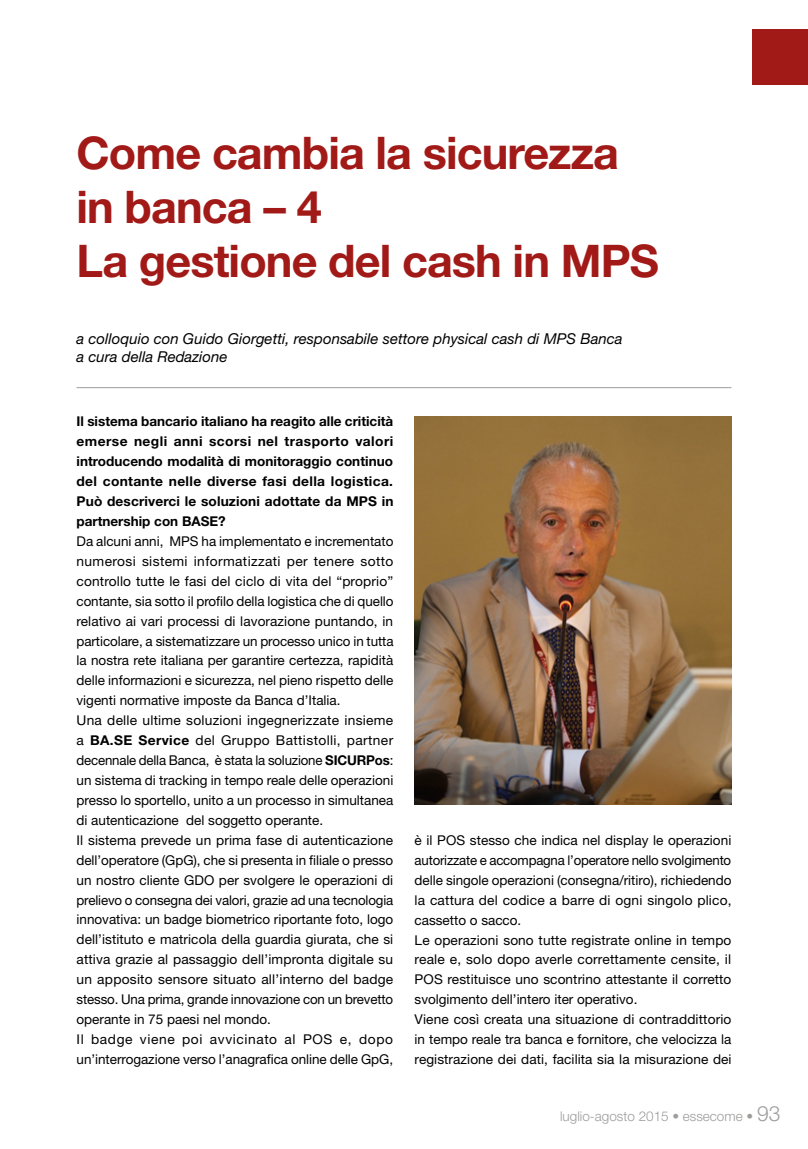
<style>
.page{position:relative;width:808px;height:1149px;background:#fff}
.page>*{position:absolute;margin:0;border:0;box-sizing:border-box;transform-origin:0 0}
.t1{font:700 45px/54px "Helvetica Neue LT Std";letter-spacing:-.02em;color:#a11a17}
.t2{font:italic 15px/18px "Helvetica Neue LT Std";color:#000}
.t3{font:13.5px/20px "Helvetica Neue LT Std";color:#000}
.t4{font:700 13.5px/20px "Helvetica Neue LT Std";letter-spacing:.01em;color:#000;text-align:justify}
.t5{font:300 13.5px "Helvetica Neue LT Std";color:#9d9d9c}
.s1{font-weight:700}
.s2{font-size:21px}
</style>
<div class="page">
<hr style="left:77px;top:387px;width:654px;height:1px;background:#9d9d9c">
<img style="left:415px;top:416px;width:316px;height:388px">
<div style="left:753px;top:30px;width:55px;height:55px;background:#a11a17"></div>
<h1 class="t1" style="left:77px;top:125px;width:584px">Come cambia la sicurezza in banca – 4<br>La gestione del cash in MPS</h1>
<p class="t2" style="left:77px;top:329px;width:548px">a colloquio con Guido Giorgetti, responsabile settore physical cash di MPS Banca a cura della Redazione</p>
<p class="t4" style="left:77px;top:411px;width:318px">Il sistema bancario italiano ha reagito alle criticità emerse negli anni scorsi nel trasporto valori introducendo modalità di monitoraggio continuo del contante nelle diverse fasi della logistica.<br>Può descriverci le soluzioni adottate da MPS in partnership con BASE?</p>
<p class="t3" style="left:77px;top:531px;width:319px">Da alcuni anni, MPS ha implementato e incrementato numerosi sistemi informatizzati per tenere sotto controllo tutte le fasi del ciclo di vita del “proprio” contante, sia sotto il profilo della logistica che di quello relativo ai vari processi di lavorazione puntando, in particolare, a sistematizzare un processo unico in tutta la nostra rete italiana per garantire certezza, rapidità delle informazioni e sicurezza, nel pieno rispetto delle vigenti normative imposte da Banca d’Italia.<br>Una delle ultime soluzioni ingegnerizzate insieme a <span class="s1">BA.SE Service</span> del Gruppo Battistolli, partner decennale della Banca, è stata la soluzione <span class="s1">SICURPos</span>: un sistema di tracking in tempo reale delle operazioni presso lo sportello, unito a un processo in simultanea di autenticazione del soggetto operante.<br>Il sistema prevede un prima fase di autenticazione dell’operatore (GpG), che si presenta in filiale o presso un nostro cliente GDO per svolgere le operazioni di prelievo o consegna dei valori, grazie ad una tecnologia innovativa: un badge biometrico riportante foto, logo dell’istituto e matricola della guardia giurata, che si attiva grazie al passaggio dell’impronta digitale su un apposito sensore situato all’interno del badge stesso. Una prima, grande innovazione con un brevetto operante in 75 paesi nel mondo.<br>Il badge viene poi avvicinato al POS e, dopo un’interrogazione verso l’anagrafica online delle GpG,</p>
<p class="t3" style="left:415px;top:830px;width:318px">è il POS stesso che indica nel display le operazioni autorizzate e accompagna l’operatore nello svolgimento delle singole operazioni (consegna/ritiro), richiedendo la cattura del codice a barre di ogni singolo plico, cassetto o sacco.<br>Le operazioni sono tutte registrate online in tempo reale e, solo dopo averle correttamente censite, il POS restituisce uno scontrino attestante il corretto svolgimento dell’intero iter operativo.<br>Viene così creata una situazione di contraddittorio in tempo reale tra banca e fornitore, che velocizza la registrazione dei dati, facilita sia la misurazione dei</p>
<p class="t5" style="left:560px;top:1107px;width:222px">luglio-agosto 2015 • essecome • <span class="s2">93</span></p>
</div>
